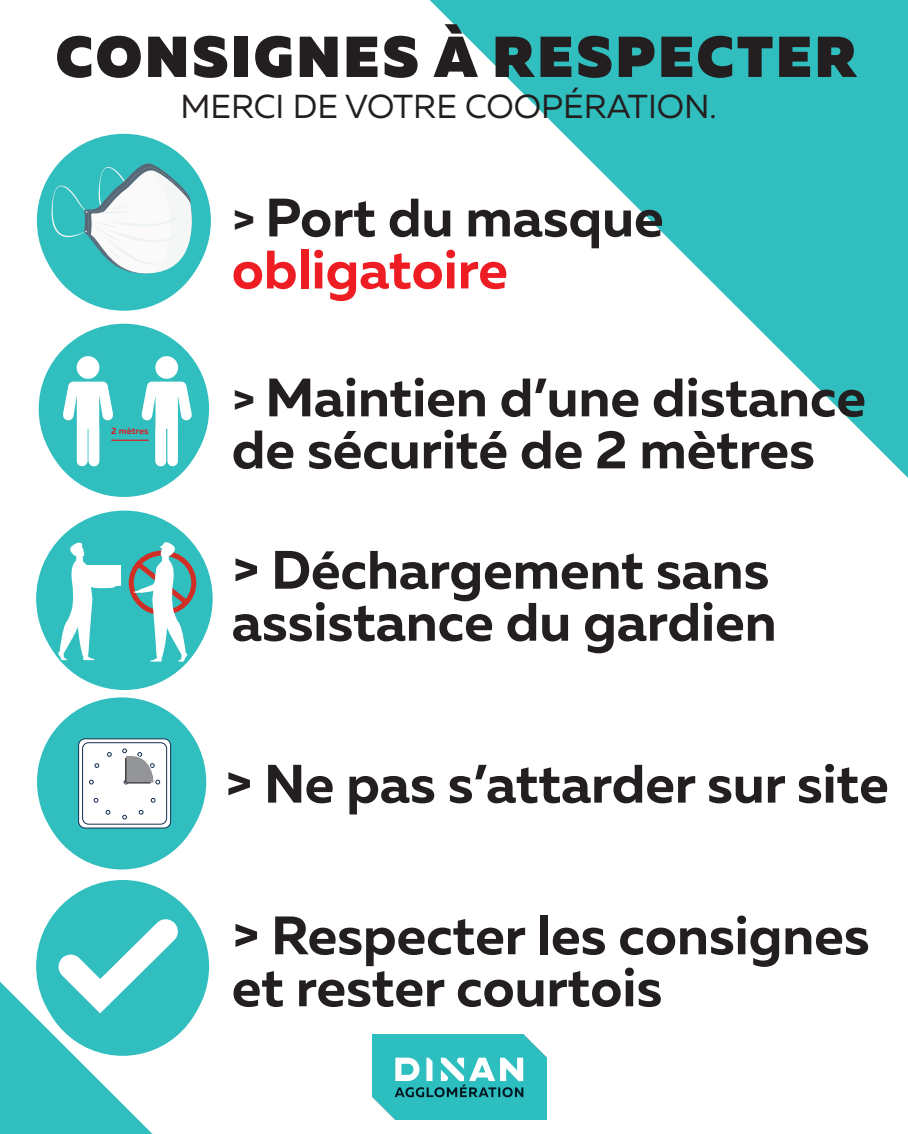
<style>
.page{position:relative;width:908px;height:1134px;background:#fff}
.page>*{position:absolute;margin:0;border:0;box-sizing:border-box;transform-origin:0 0}
.t1{font:900 57.6px "Muller";letter-spacing:.05em;color:#231f20}
.t2{font:700 54px/52px "Muller";color:#231f20}
.t3{font:700 54px "Muller";color:#ee1d23}
.t4{font:33.2px "Muller";color:#231f20}
.t5{font:700 9.16px "Muller";color:#d1232a}
.s1{font-size:46px}
</style>
<div class="page">
<svg style="left:429px;top:0;width:478px;height:477px"></svg>
<div style="left:37px;top:134px;width:174px;height:174px;background:#31bebf;border-radius:50%"></div>
<div style="left:40px;top:143px;width:168px;height:168px;background:#31bebf;border-radius:50%"></div>
<svg style="left:51px;top:161px;width:150px;height:119px"></svg>
<div style="left:39px;top:324px;width:170px;height:170px;background:#31bebf;border-radius:50%"></div>
<div style="left:42px;top:333px;width:164px;height:164px;background:#31bebf;border-radius:50%"></div>
<div style="left:77px;top:356px;width:22px;height:23px;background:#fff;border-radius:50%"></div>
<svg style="left:63px;top:382px;width:50px;height:84px"></svg>
<hr style="left:111px;top:440px;width:38px;height:1px;background:#d1232a">
<div style="left:155px;top:356px;width:23px;height:23px;background:#fff;border-radius:50%"></div>
<svg style="left:142px;top:382px;width:50px;height:84px"></svg>
<div style="left:37px;top:697px;width:169px;height:169px;background:#31bebf;border-radius:50%"></div>
<div style="left:40px;top:706px;width:163px;height:163px;background:#31bebf;border-radius:50%"></div>
<img style="left:372px;top:1034px;width:174px;height:85px">
<svg style="left:79px;top:739px;width:91px;height:89px"></svg>
<div style="left:78px;top:739px;width:93px;height:89px;border:1px solid #153051;border-radius:7px"></div>
<div style="left:83px;top:743px;width:83px;height:81px;background:#fff;border-radius:6px"></div>
<div style="left:82px;top:742px;width:85px;height:82px;border:1px solid #153051;border-radius:6px"></div>
<svg style="left:150px;top:798px;width:5px;height:5px"></svg>
<svg style="left:138px;top:810px;width:5px;height:5px"></svg>
<svg style="left:122px;top:815px;width:5px;height:4px"></svg>
<svg style="left:107px;top:752px;width:5px;height:5px"></svg>
<svg style="left:94px;top:763px;width:6px;height:5px"></svg>
<svg style="left:89px;top:780px;width:4px;height:4px"></svg>
<svg style="left:94px;top:798px;width:5px;height:5px"></svg>
<svg style="left:106px;top:810px;width:5px;height:5px"></svg>
<div style="left:36px;top:511px;width:176px;height:176px;background:#31bebf;border-radius:50%"></div>
<div style="left:39px;top:520px;width:170px;height:170px;background:#31bebf;border-radius:50%"></div>
<svg style="left:58px;top:541px;width:141px;height:121px"></svg>
<div style="left:36px;top:880px;width:173px;height:173px;background:#31bebf;border-radius:50%"></div>
<div style="left:39px;top:889px;width:167px;height:167px;background:#31bebf;border-radius:50%"></div>
<svg style="left:0;top:918px;width:179px;height:216px"></svg>
<svg style="left:122px;top:749px;width:38px;height:35px"></svg>
<p class="t1" style="left:56px;top:20px;width:802px">CONSIGNES À RESPECTER</p>
<p class="t4" style="left:180px;top:86px;width:537px">MERCI DE VOTRE COOPÉRATION.</p>
<p class="t5" style="left:111px;top:425px;width:39px">2 mètres</p>
<p class="t2" style="left:232px;top:191px;width:433px"><span class="s1">&gt;</span> Port du masque</p>
<p class="t3" style="left:232px;top:236px;width:277px">obligatoire</p>
<p class="t2" style="left:232px;top:371px;width:635px"><span class="s1">&gt;</span> Maintien d’une distance de sécurité de 2 mètres</p>
<p class="t2" style="left:232px;top:544px;width:538px">&gt; Déchargement sans</p>
<p class="t2" style="left:232px;top:596px;width:546px">assistance du gardien</p>
<p class="t2" style="left:224px;top:758px;width:665px">&gt; Ne pas s’attarder sur site</p>
<p class="t2" style="left:232px;top:909px;width:639px">&gt; Respecter les consignes</p>
<p class="t2" style="left:232px;top:961px;width:432px">et rester courtois</p>
</div>
